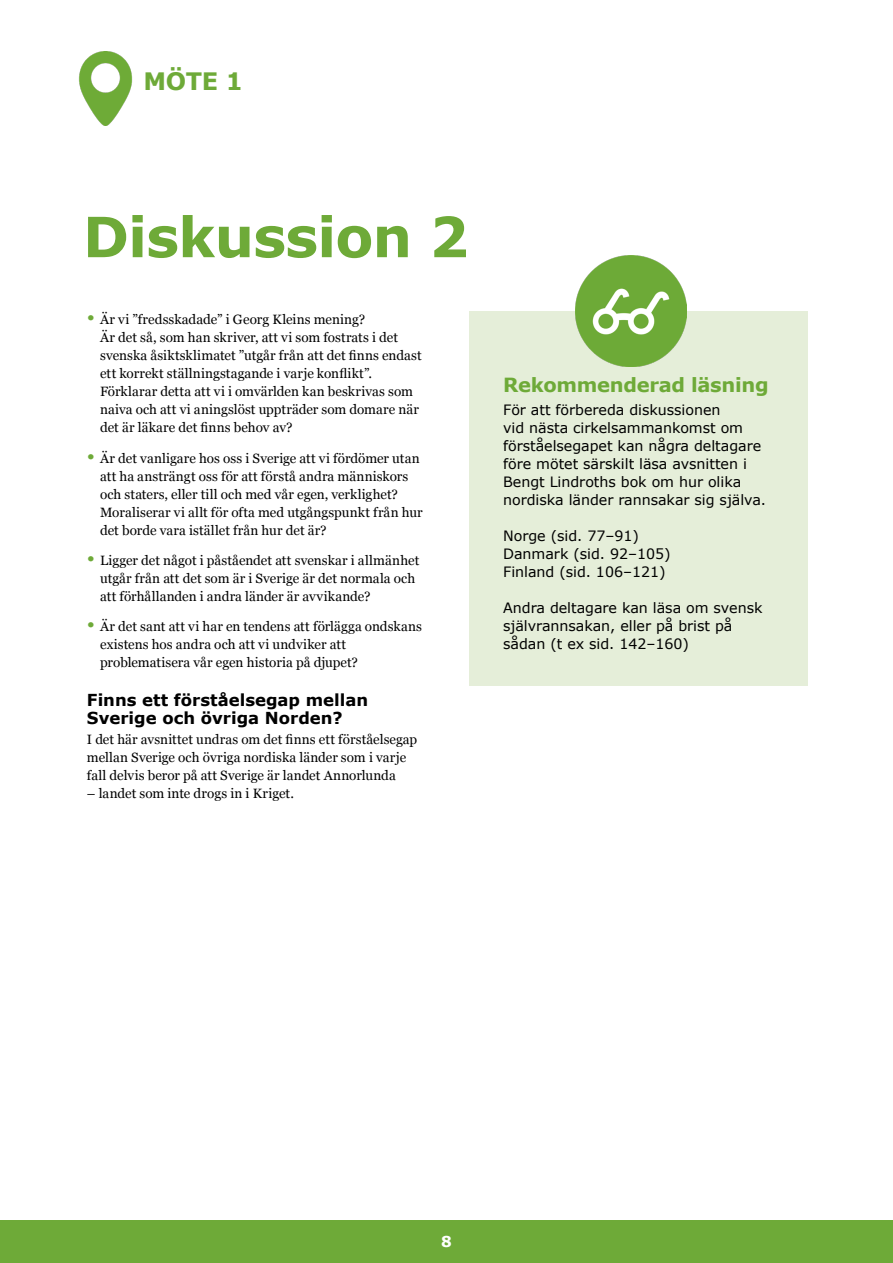
<style>
.page{position:relative;width:893px;height:1263px;background:#fff}
.page>*{position:absolute;margin:0;border:0;box-sizing:border-box;transform-origin:0 0}
.Rub2{font:700 55.5px "Verdana";letter-spacing:-.015em;color:#6eaa38}
.Rub2-2{font:700 24px "Verdana";color:#6eaa38}
.Rub2-3{font:700 19.5px "Verdana";letter-spacing:-.015em;color:#6eaa38}
.MELLANRUBRIK_1{font:700 16.5px/18px "Verdana";color:#000}
.Sidfot{font:700 15px "Verdana";color:#fff}
.Rutatext_vit{font:14.25px/18px "Verdana";letter-spacing:-.005em;color:#000}
.Body_SV_BV{font:13.5px/18px "Georgia";letter-spacing:.005em;color:#000}
.s1{font-size:21px;color:#6eaa38}
</style>
<div class="page">
<div style="left:0;top:1220px;width:893px;height:43px;background:#6eaa38"></div>
<div style="left:469px;top:311px;width:339px;height:375px;background:#e5eed9"></div>
<img style="left:575px;top:255px;width:112px;height:112px">
<img style="left:79px;top:52px;width:54px;height:74px">
<p class="Rub2-2" style="left:144px;top:66px;width:101px">MÖTE 1</p>
<p class="Rub2" style="left:83px;top:201px;width:387px">Diskussion 2</p>
<p class="Body_SV_BV" style="left:100px;top:310px;width:323px;text-indent:-13px"><span class="s1">•</span> Är vi ”fredsskadade” i Georg Kleins mening?<br>Är det så, som han skriver, att vi som fostrats i det svenska åsiktsklimatet ”utgår från att det finns endast ett korrekt ställningstagande i varje konflikt”.<br>Förklarar detta att vi i omvärlden kan beskrivas som naiva och att vi aningslöst uppträder som domare när det är läkare det finns behov av?</p>
<p class="Body_SV_BV" style="left:100px;top:448px;width:324px;text-indent:-13px"><span class="s1">•</span> Är det vanligare hos oss i Sverige att vi fördömer utan att ha ansträngt oss för att förstå andra människors och staters, eller till och med vår egen, verklighet?<br>Moraliserar vi allt för ofta med utgångspunkt från hur det borde vara istället från hur det är?</p>
<p class="Body_SV_BV" style="left:100px;top:551px;width:321px;text-indent:-13px"><span class="s1">•</span> Ligger det något i påståendet att svenskar i allmänhet utgår från att det som är i Sverige är det normala och att förhållanden i andra länder är avvikande?</p>
<p class="Body_SV_BV" style="left:100px;top:617px;width:324px;text-indent:-13px"><span class="s1">•</span> Är det sant att vi har en tendens att förlägga ondskans existens hos andra och att vi undviker att problematisera vår egen historia på djupet?</p>
<p class="MELLANRUBRIK_1" style="left:87px;top:691px;width:283px">Finns ett förståelsegap mellan<br>Sverige och övriga Norden?</p>
<p class="Body_SV_BV" style="left:87px;top:729px;width:332px">I det här avsnittet undras om det finns ett förståelsegap mellan Sverige och övriga nordiska länder som i varje fall delvis beror på att Sverige är landet Annorlunda</p>
<p class="Body_SV_BV" style="left:87px;top:783px;width:209px">– landet som inte drogs in i Kriget.</p>
<p class="Rub2-3" style="left:503px;top:373px;width:267px">Rekommenderad läsning</p>
<p class="Rutatext_vit" style="left:503px;top:401px;width:260px">För att förbereda diskussionen<br>vid nästa cirkelsammankomst om förståelsegapet kan några deltagare före mötet särskilt läsa avsnitten i Bengt Lindroths bok om hur olika</p>
<p class="Rutatext_vit" style="left:503px;top:491px;width:264px">nordiska länder rannsakar sig själva.</p>
<p class="Rutatext_vit" style="left:503px;top:527px;width:137px">Norge (sid. 77–91)</p>
<p class="Rutatext_vit" style="left:503px;top:545px;width:169px">Danmark (sid. 92–105)</p>
<p class="Rutatext_vit" style="left:503px;top:563px;width:164px">Finland (sid. 106–121)</p>
<p class="Rutatext_vit" style="left:503px;top:599px;width:261px">Andra deltagare kan läsa om svensk självrannsakan, eller på brist på sådan (t ex sid. 142–160)</p>
<p class="Sidfot" style="left:441px;top:1232px;width:12px">8</p>
</div>
